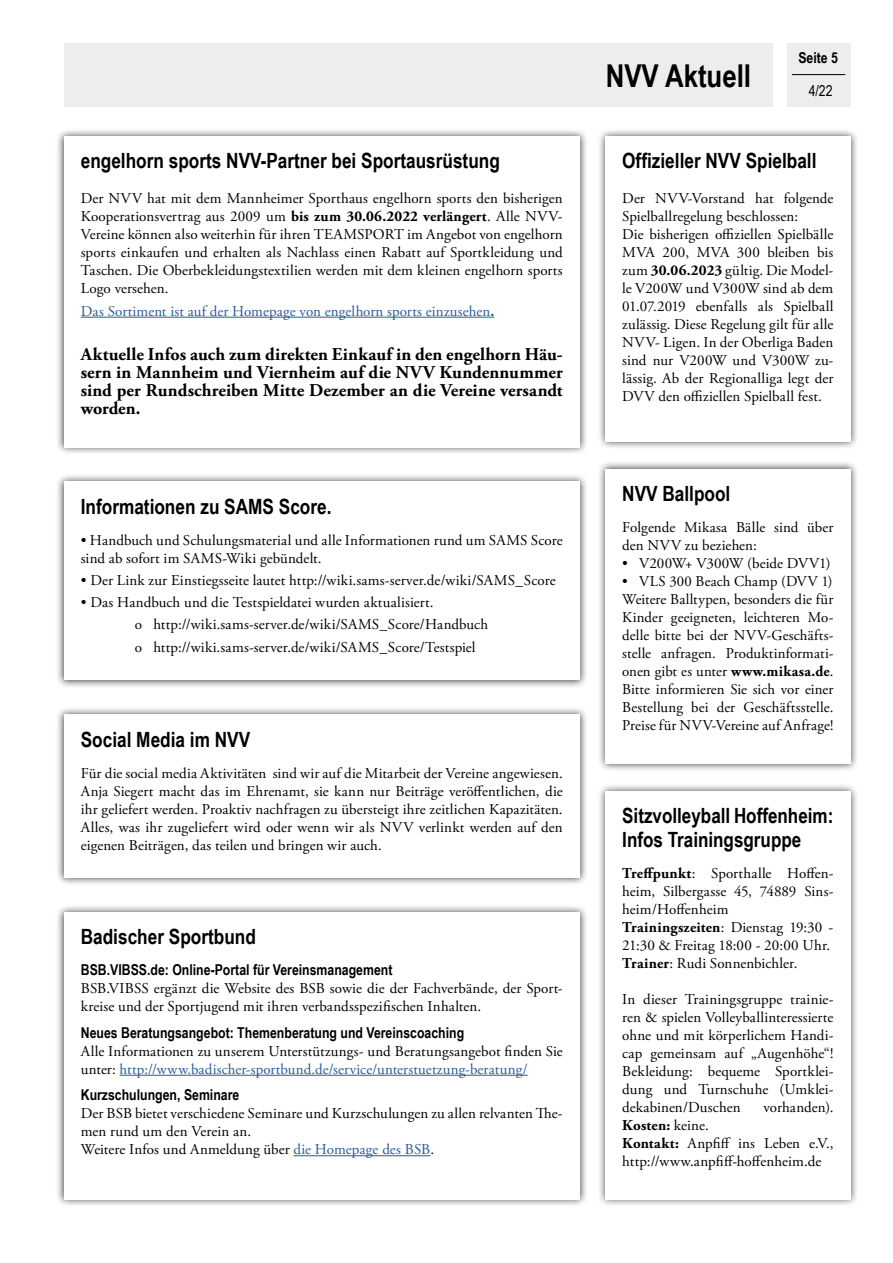
<style>
.page{position:relative;width:893px;height:1263px;background:#fff}
.page>*{position:absolute;margin:0;border:0;box-sizing:border-box;transform-origin:0 0}
.t1{font:700 31.5px "Arial Narrow";color:#000}
.t2{font:700 21px/24px "Arial Narrow";color:#000}
.t3{font:700 18px/18px "Adobe Garamond Pro";letter-spacing:.005em;color:#000;text-align:justify}
.t4{font:15px/18px "Adobe Garamond Pro";letter-spacing:.005em;color:#000}
.t5{font:700 15px "Arial Narrow";color:#000}
.t6{font:15px "Adobe Garamond Pro";letter-spacing:.005em;color:#275b9b}
.t7{font:15px "Arial Narrow";color:#000}
.s1{font-weight:700}
.s2{color:#275b9b}
</style>
<div class="page">
<div style="left:787px;top:43px;width:63px;height:63px;background:#ededed"></div>
<hr style="left:792px;top:74px;width:53px;height:1px;background:#000">
<div style="left:64px;top:43px;width:708px;height:63px;background:#ededed"></div>
<div style="left:56px;top:473px;width:532px;height:215px;background:#000;opacity:.75"></div>
<div style="left:64px;top:482px;width:516px;height:198px;background:#fff"></div>
<div style="left:597px;top:460px;width:262px;height:312px;background:#000;opacity:.75"></div>
<div style="left:605px;top:469px;width:245px;height:295px;background:#fff"></div>
<div style="left:597px;top:783px;width:262px;height:424px;background:#000;opacity:.75"></div>
<div style="left:605px;top:791px;width:245px;height:408px;background:#fff"></div>
<div style="left:56px;top:904px;width:532px;height:303px;background:#000;opacity:.75"></div>
<div style="left:64px;top:912px;width:516px;height:287px;background:#fff"></div>
<hr style="left:120px;top:1075px;width:408px;height:1px;background:#275b9b">
<hr style="left:293px;top:1155px;width:137px;height:1px;background:#275b9b">
<div style="left:56px;top:706px;width:532px;height:180px;background:#000;opacity:.75"></div>
<div style="left:64px;top:715px;width:516px;height:163px;background:#fff"></div>
<div style="left:56px;top:128px;width:532px;height:328px;background:#000;opacity:.75"></div>
<div style="left:64px;top:136px;width:516px;height:311px;background:#fff"></div>
<hr style="left:81px;top:317px;width:413px;height:1px;background:#275b9b">
<div style="left:597px;top:128px;width:262px;height:322px;background:#000;opacity:.75"></div>
<div style="left:605px;top:136px;width:245px;height:305px;background:#fff"></div>
<h2 class="t2" style="left:81px;top:148px;width:421px">engelhorn sports NVV-Partner bei Sportausrüstung</h2>
<p class="t4" style="left:81px;top:190px;width:483px;text-align:justify">Der NVV hat mit dem Mannheimer Sporthaus engelhorn sports den bisherigen Kooperationsvertrag aus 2009 um <span class="s1">bis zum 30.06.2022 verlängert</span>. Alle NVV-Vereine können also weiterhin für ihren TEAMSPORT im Angebot von engelhorn sports einkaufen und erhalten als Nachlass einen Rabatt auf Sportkleidung und Taschen. Die Oberbekleidungstextilien werden mit dem kleinen engelhorn sports Logo versehen.</p>
<p class="t6" style="left:81px;top:302px;width:415px">Das Sortiment ist auf der Homepage von engelhorn sports einzusehen<span class="s1">.</span></p>
<p class="t3" style="left:81px;top:346px;width:483px">Aktuelle Infos auch zum direkten Einkauf in den engelhorn Häu&shy;sern in Mannheim und Viernheim auf die NVV Kundennummer sind per Rundschreiben Mitte Dezember an die Vereine versandt worden.</p>
<h2 class="t2" style="left:81px;top:493px;width:252px">Informationen zu SAMS Score.</h2>
<p class="t4" style="left:81px;top:531px;width:483px">• Handbuch und Schulungsmaterial und alle Informationen rund um SAMS Score sind ab sofort im SAMS-Wiki gebündelt.</p>
<p class="t4" style="left:81px;top:572px;width:476px">• Der Link zur Einstiegsseite lautet http://wiki.sams-server.de/wiki/SAMS_Score</p>
<p class="t4" style="left:135px;top:592px;width:355px;line-height:22.2px;text-indent:-54px">• Das Handbuch und die Testspieldatei wurden aktualisiert.<br>o http://wiki.sams-server.de/wiki/SAMS_Score/Handbuch o http://wiki.sams-server.de/wiki/SAMS_Score/Testspiel</p>
<h2 class="t2" style="left:81px;top:726px;width:171px">Social Media im NVV</h2>
<p class="t4" style="left:81px;top:764px;width:483px;text-align:justify">Für die social media Aktivitäten sind wir auf die Mitarbeit der Vereine angewiesen.<br>Anja Siegert macht das im Ehrenamt, sie kann nur Beiträge veröffentlichen, die ihr geliefert werden. Proaktiv nachfragen zu übersteigt ihre zeitlichen Kapazitäten.<br>Alles, was ihr zugeliefert wird oder wenn wir als NVV verlinkt werden auf den eigenen Beiträgen, das teilen und bringen wir auch.</p>
<h2 class="t2" style="left:81px;top:924px;width:177px">Badischer Sportbund</h2>
<p class="t5" style="left:81px;top:958px;width:313px">BSB.VIBSS.de: Online-Portal für Vereinsmanagement</p>
<p class="t4" style="left:81px;top:980px;width:483px">BSB.VIBSS ergänzt die Website des BSB sowie die der Fachverbände, der Sport&shy;kreise und der Sportjugend mit ihren verbandsspezifischen Inhalten.</p>
<p class="t5" style="left:81px;top:1021px;width:385px">Neues Beratungsangebot: Themenberatung und Vereinscoaching</p>
<p class="t4" style="left:81px;top:1042px;width:483px">Alle Informationen zu unserem Unterstützungs- und Beratungsangebot finden Sie unter: <span class="s2">http://www.badischer-sportbund.de/service/unterstuetzung-beratung/</span></p>
<p class="t5" style="left:81px;top:1083px;width:160px">Kurzschulungen, Seminare</p>
<p class="t4" style="left:81px;top:1105px;width:483px">Der BSB bietet verschiedene Seminare und Kurzschulungen zu allen relvanten The&shy;men rund um den Verein an.<br>Weitere Infos und Anmeldung über <span class="s2">die Homepage des BSB</span>.</p>
<h1 class="t1" style="left:606px;top:52px;width:147px">NVV Aktuell</h1>
<p class="t5" style="left:798px;top:46px;width:41px">Seite 5</p>
<p class="t7" style="left:809px;top:80px;width:25px">4/22</p>
<h2 class="t2" style="left:622px;top:148px;width:196px">Offizieller NVV Spielball</h2>
<p class="t4" style="left:622px;top:190px;width:213px">Der NVV-Vorstand hat folgende Spielballregelung beschlossen:<br>Die bisherigen offiziellen Spielbälle MVA 200, MVA 300 bleiben bis zum <span class="s1">30.06.2023</span> gültig. Die Model&shy;le V200W und V300W sind ab dem 01.07.2019 ebenfalls als Spielball zulässig. Diese Regelung gilt für alle NVV- Ligen. In der Oberliga Baden sind nur V200W und V300W zu&shy;lässig. Ab der Regionalliga legt der DVV den offiziellen Spielball fest.</p>
<h2 class="t2" style="left:622px;top:480px;width:110px">NVV Ballpool</h2>
<p class="t4" style="left:622px;top:518px;width:213px">Folgende Mikasa Bälle sind über den NVV zu beziehen:</p>
<p class="t4" style="left:622px;top:554px;width:210px">• V200W+ V300W (beide DVV1)</p>
<p class="t4" style="left:622px;top:572px;width:213px;text-align:justify">• VLS 300 Beach Champ (DVV 1)<br>Weitere Balltypen, besonders die für Kinder geeigneten, leichteren Mo&shy;delle bitte bei der NVV-Geschäfts&shy;stelle anfragen. Produktinformati&shy;onen gibt es unter <span class="s1">www.mikasa.de</span>.<br>Bitte informieren Sie sich vor einer Bestellung bei der Geschäftsstelle.<br>Preise für NVV-Vereine auf Anfrage!</p>
<h2 class="t2" style="left:622px;top:802px;width:213px">Sitzvolleyball Hoffenheim:<br>Infos Trainingsgruppe</h2>
<p class="t4" style="left:622px;top:865px;width:213px"><span class="s1">Treffpunkt</span>: Sporthalle Hoffen&shy;heim, Silbergasse 45, 74889 Sins&shy;heim/Hoffenheim<br><span class="s1">Trainingszeiten</span>: Dienstag 19:30 -<br>21:30 &amp; Freitag 18:00 - 20:00 Uhr.<br><span class="s1">Trainer</span>: Rudi Sonnenbichler.</p>
<p class="t4" style="left:622px;top:991px;width:213px;text-align:justify">In dieser Trainingsgruppe trainie&shy;ren &amp; spielen Volleyballinteressierte ohne und mit körperlichem Handi&shy;cap gemeinsam auf „Augenhöhe“!<br>Bekleidung: bequeme Sportklei&shy;dung und Turnschuhe (Umklei&shy;dekabinen/Duschen</p>
<p class="t4" style="left:763px;top:1099px;width:71px">vorhanden).</p>
<p class="t4" style="left:622px;top:1117px;width:213px"><span class="s1">Kosten:</span> keine.<br><span class="s1">Kontakt:</span> Anpfiff ins Leben e.V., http://www.anpfiff-hoffenheim.de</p>
</div>
